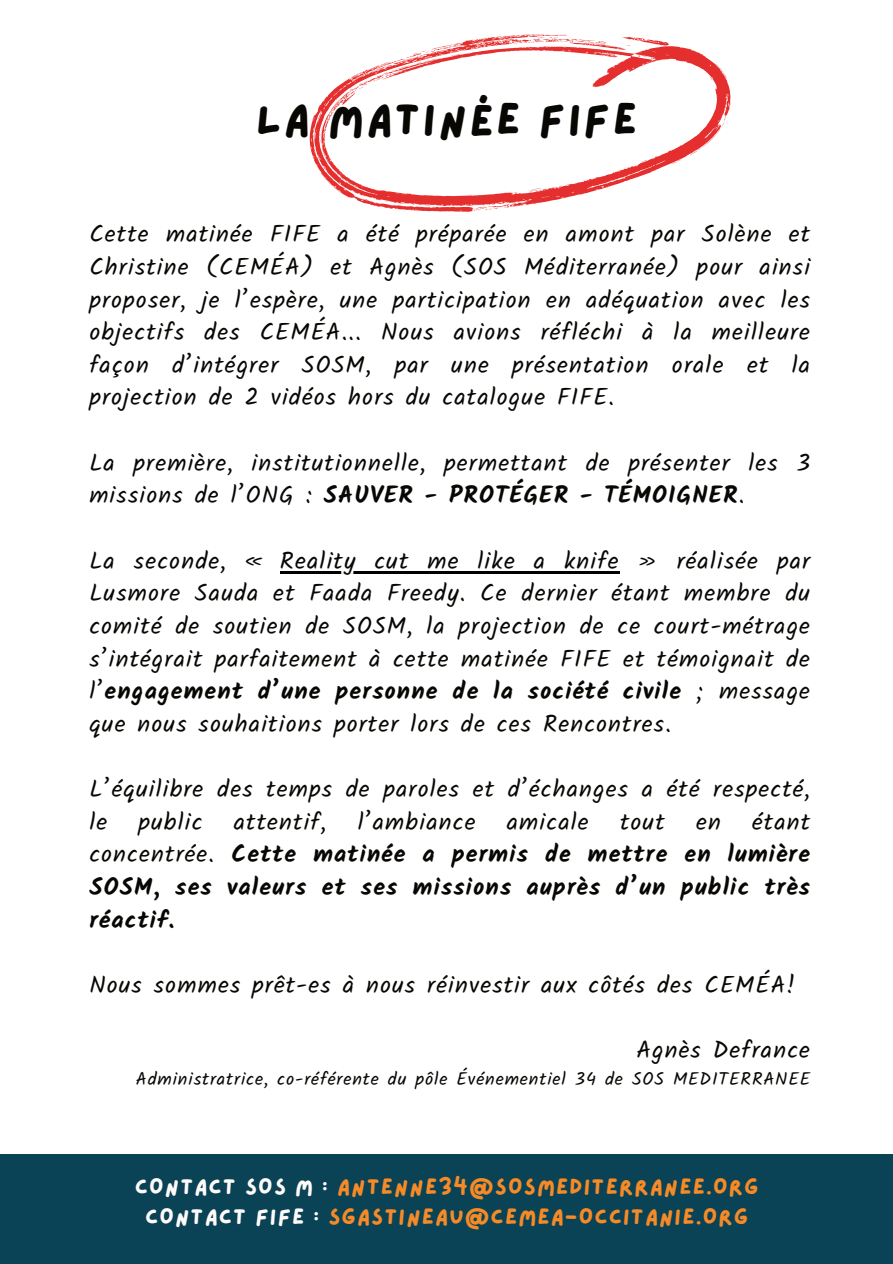
<style>
.page{position:relative;width:893px;height:1264px;background:#fff}
.page>*{position:absolute;margin:0;border:0;box-sizing:border-box;transform-origin:0 0}
.t1{font:45px "Lazydog";letter-spacing:.05em;color:#080704}
.t2{font:24px/32.7px "Kalam";letter-spacing:.05em;color:#080704;text-align:justify}
.t3{font:700 24px/32.7px "Kalam";letter-spacing:.05em;color:#080704;text-align:justify}
.t4{font:22.5px/30.3px "Lazydog";letter-spacing:.05em;color:#f68a27;text-align:center}
.t5{font:18px "Kalam";letter-spacing:.05em;color:#080704}
.s1{font-weight:700}
.s2{font-weight:400}
.s3{color:#fefafa}
</style>
<div class="page">
<svg style="left:309px;top:34px;width:422px;height:178px"></svg>
<hr style="left:280px;top:571px;width:339px;height:2px;background:#000">
<div style="left:0;top:1154px;width:892px;height:109px;background:#0a4355"></div>
<h1 class="t1" style="left:256px;top:90px;width:382px">LA MATINÉE FIFE</h1>
<p class="t2" style="left:89px;top:219px;width:722px">Cette matinée FIFE a été préparée en amont par Solène et Christine (CEMÉA) et Agnès (SOS Méditerranée) pour ainsi proposer, je l’espère, une participation en adéquation avec les objectifs des CEMÉA... Nous avions réfléchi à la meilleure façon d’intégrer SOSM, par une présentation orale et la projection de 2 vidéos hors du catalogue FIFE.</p>
<p class="t2" style="left:89px;top:448px;width:722px">La première, institutionnelle, permettant de présenter les 3 missions de l’ONG : <span class="s1">SAUVER - PROTÉGER - TÉMOIGNER</span>.</p>
<p class="t2" style="left:89px;top:545px;width:722px">La seconde, « Reality cut me like a knife » réalisée par Lusmore Sauda et Faada Freedy. Ce dernier étant membre du comité de soutien de SOSM, la projection de ce court-métrage s’intégrait parfaitement à cette matinée FIFE et témoignait de l’<span class="s1">engagement d’une personne de la société civile</span> ; message que nous souhaitions porter lors de ces Rencontres.</p>
<p class="t2" style="left:89px;top:774px;width:722px">L’équilibre des temps de paroles et d’échanges a été respecté, le</p>
<p class="t2" style="left:138px;top:806px;width:65px">public</p>
<p class="t2" style="left:234px;top:806px;width:94px">attentif,</p>
<p class="t2" style="left:357px;top:806px;width:119px">l’ambiance</p>
<p class="t2" style="left:506px;top:806px;width:83px">amicale</p>
<p class="t2" style="left:620px;top:806px;width:46px">tout</p>
<p class="t2" style="left:696px;top:806px;width:26px">en</p>
<p class="t3" style="left:89px;top:805px;width:722px;text-indent:662px"><span class="s2">étant concentrée.</span> Cette matinée a permis de mettre en lumière SOSM, ses valeurs et ses missions auprès d’un public très réactif.</p>
<p class="t2" style="left:89px;top:969px;width:707px">Nous sommes prêt-es à nous réinvestir aux côtés des CEMÉA!</p>
<p class="t2" style="left:636px;top:1035px;width:175px">Agnès Defrance</p>
<p class="t5" style="left:136px;top:1066px;width:676px">Administratrice, co-référente du pôle Événementiel 34 de SOS MEDITERRANEE</p>
<p class="t4" style="left:135px;top:1170px;width:625px"><span class="s3">CONTACT SOS M :</span> ANTENNE34@SOSMEDITERRANEE.ORG<br><span class="s3">CONTACT FIFE :</span> SGASTINEAU@CEMEA-OCCITANIE.ORG</p>
</div>
